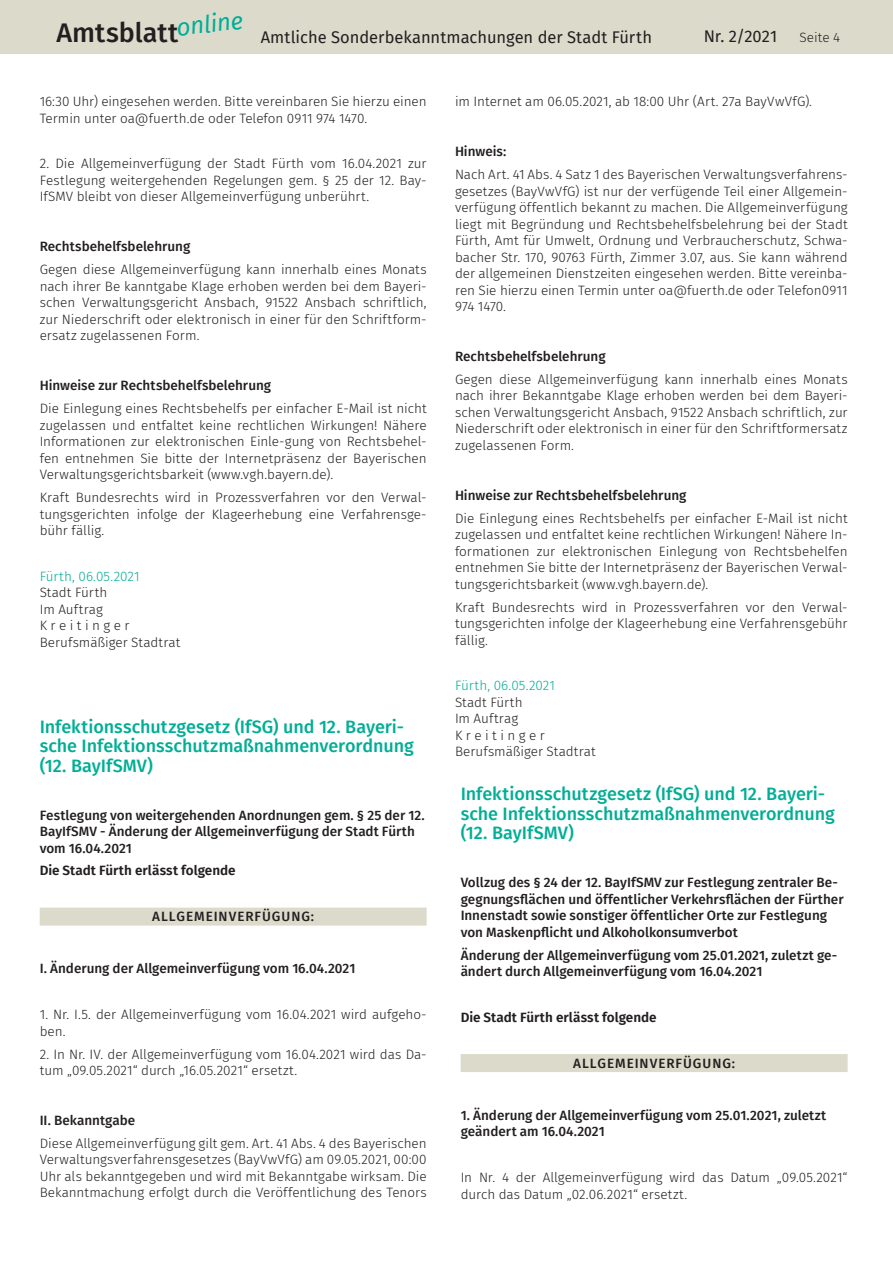
<style>
.page{position:relative;width:893px;height:1263px;background:#fff}
.page>*{position:absolute;margin:0;border:0;box-sizing:border-box;transform-origin:0 0}
.t1{font:500 27px "Fira Sans";letter-spacing:.005em;color:#231f20}
.t2{font:italic 24px "Fira Sans";color:#00ae95}
.t3{font:500 18px/19.5px "Fira Sans";letter-spacing:-.005em;color:#00ae95}
.t4{font:16.5px "Fira Sans";color:#231f20}
.t5{font:300 13.5px/16.5px "Fira Sans";letter-spacing:-.005em;color:#231f20;text-align:justify}
.t6{font:500 13.5px/16.5px "Fira Sans";color:#231f20}
.t7{font:600 13.5px "Fira Sans";color:#231f20}
.t8{font:500 13.5px "Fira Sans";letter-spacing:.07em;color:#231f20}
.t9{font:300 13.5px "Fira Sans";letter-spacing:.01em;color:#00ae95}
</style>
<div class="page">
<div style="left:0;top:0;width:893px;height:53px;background:#dcdbcb"></div>
<div style="left:40px;top:907px;width:387px;height:18px;background:#dcdbcb"></div>
<div style="left:461px;top:1054px;width:387px;height:18px;background:#dcdbcb"></div>
<h2 class="t2" style="left:175px;top:9px;width:68px;rotate:-6deg">online</h2>
<h1 class="t1" style="left:56px;top:11px;width:124px">Amtsblatt</h1>
<p class="t4" style="left:261px;top:24px;width:393px">Amtliche Sonderbekanntmachungen der Stadt Fürth</p>
<p class="t4" style="left:704px;top:24px;width:75px">Nr. 2/2021</p>
<p class="t5" style="left:799px;top:29px;width:42px">Seite 4</p>
<p class="t5" style="left:40px;top:93px;width:388px">16:30 Uhr) eingesehen werden. Bitte vereinbaren Sie hierzu einen<br>Termin unter oa@fuerth.de oder Telefon 0911 974 1470.</p>
<p class="t5" style="left:40px;top:155px;width:388px">2. Die Allgemeinverfügung der Stadt Fürth vom 16.04.2021 zur Festlegung weitergehenden Regelungen gem. § 25 der 12. Bay-IfSMV bleibt von dieser Allgemeinverfügung unberührt.</p>
<p class="t6" style="left:40px;top:238px;width:152px">Rechtsbehelfsbelehrung</p>
<p class="t5" style="left:40px;top:261px;width:388px">Gegen diese Allgemeinverfügung kann innerhalb eines Monats nach ihrer Be kanntgabe Klage erhoben werden bei dem Bayeri&shy;schen Verwaltungsgericht Ansbach, 91522 Ansbach schriftlich, zur Niederschrift oder elektronisch in einer für den Schriftform&shy;ersatz zugelassenen Form.</p>
<p class="t6" style="left:40px;top:377px;width:233px">Hinweise zur Rechtsbehelfsbelehrung</p>
<p class="t5" style="left:40px;top:400px;width:388px">Die Einlegung eines Rechtsbehelfs per einfacher E-Mail ist nicht zugelassen und entfaltet keine rechtlichen Wirkungen! Nähere Informationen zur elektronischen Einle-gung von Rechtsbehel&shy;fen entnehmen Sie bitte der Internetpräsenz der Bayerischen Verwaltungsgerichtsbarkeit (www.vgh.bayern.de).</p>
<p class="t5" style="left:40px;top:489px;width:388px">Kraft Bundesrechts wird in Prozessverfahren vor den Verwal&shy;tungsgerichten infolge der Klageerhebung eine Verfahrensge&shy;bühr fällig.</p>
<p class="t9" style="left:40px;top:567px;width:102px">Fürth, 06.05.2021</p>
<p class="t5" style="left:40px;top:584px;width:142px;text-align:left">Stadt Fürth<br>Im Auftrag<br>K r e i t i n g e r<br>Berufsmäßiger Stadtrat</p>
<h3 class="t3" style="left:40px;top:716px;width:375px">Infektionsschutzgesetz (IfSG) und 12. Bayeri&shy;sche Infektionsschutzmaßnahmenverordnung (12. BayIfSMV)</h3>
<p class="t6" style="left:40px;top:806px;width:387px">Festlegung von weitergehenden Anordnungen gem. § 25 der 12.<br>BayIfSMV - Änderung der Allgemeinverfügung der Stadt Fürth vom 16.04.2021</p>
<p class="t7" style="left:40px;top:860px;width:198px">Die Stadt Fürth erlässt folgende</p>
<p class="t8" style="left:152px;top:906px;width:163px">ALLGEMEINVERFÜGUNG:</p>
<p class="t6" style="left:40px;top:960px;width:317px">I. Änderung der Allgemeinverfügung vom 16.04.2021</p>
<p class="t5" style="left:40px;top:1006px;width:388px">1. Nr. I.5. der Allgemeinverfügung vom 16.04.2021 wird aufgeho&shy;ben.</p>
<p class="t5" style="left:40px;top:1045px;width:388px">2. In Nr. IV. der Allgemeinverfügung vom 16.04.2021 wird das Da&shy;tum „09.05.2021“ durch „16.05.2021“ ersetzt.</p>
<p class="t6" style="left:40px;top:1111px;width:97px">II. Bekanntgabe</p>
<p class="t5" style="left:40px;top:1135px;width:388px">Diese Allgemeinverfügung gilt gem. Art. 41 Abs. 4 des Bayerischen Verwaltungsverfahrensgesetzes (BayVwVfG) am 09.05.2021, 00:00<br>Uhr als bekanntgegeben und wird mit Bekanntgabe wirksam. Die Bekanntmachung erfolgt durch die Veröffentlichung des Tenors</p>
<p class="t5" style="left:455px;top:93px;width:359px">im Internet am 06.05.2021, ab 18:00 Uhr (Art. 27a BayVwVfG).</p>
<p class="t6" style="left:455px;top:143px;width:53px">Hinweis:</p>
<p class="t5" style="left:455px;top:166px;width:394px">Nach Art. 41 Abs. 4 Satz 1 des Bayerischen Verwaltungsverfahrens&shy;gesetzes (BayVwVfG) ist nur der verfügende Teil einer Allgemein&shy;verfügung öffentlich bekannt zu machen. Die Allgemeinverfügung liegt mit Begründung und Rechtsbehelfsbelehrung bei der Stadt Fürth, Amt für Umwelt, Ordnung und Verbraucherschutz, Schwa&shy;bacher Str. 170, 90763 Fürth, Zimmer 3.07, aus. Sie kann während der allgemeinen Dienstzeiten eingesehen werden. Bitte vereinba&shy;ren Sie hierzu einen Termin unter oa@fuerth.de oder Telefon0911<br>974 1470.</p>
<p class="t6" style="left:455px;top:347px;width:152px">Rechtsbehelfsbelehrung</p>
<p class="t5" style="left:455px;top:371px;width:394px">Gegen diese Allgemeinverfügung kann innerhalb eines Monats nach ihrer Bekanntgabe Klage erhoben werden bei dem Bayeri&shy;schen Verwaltungsgericht Ansbach, 91522 Ansbach schriftlich, zur Niederschrift oder elektronisch in einer für den Schriftformersatz zugelassenen Form.</p>
<p class="t6" style="left:455px;top:486px;width:233px">Hinweise zur Rechtsbehelfsbelehrung</p>
<p class="t5" style="left:455px;top:510px;width:394px">Die Einlegung eines Rechtsbehelfs per einfacher E-Mail ist nicht zugelassen und entfaltet keine rechtlichen Wirkungen! Nähere In&shy;formationen zur elektronischen Einlegung von Rechtsbehelfen entnehmen Sie bitte der Internetpräsenz der Bayerischen Verwal&shy;tungsgerichtsbarkeit (www.vgh.bayern.de).</p>
<p class="t5" style="left:455px;top:599px;width:394px">Kraft Bundesrechts wird in Prozessverfahren vor den Verwal&shy;tungsgerichten infolge der Klageerhebung eine Verfahrensgebühr fällig.</p>
<p class="t9" style="left:455px;top:676px;width:102px">Fürth, 06.05.2021</p>
<p class="t5" style="left:455px;top:694px;width:142px;text-align:left">Stadt Fürth<br>Im Auftrag<br>K r e i t i n g e r<br>Berufsmäßiger Stadtrat</p>
<h3 class="t3" style="left:461px;top:783px;width:375px">Infektionsschutzgesetz (IfSG) und 12. Bayeri&shy;sche Infektionsschutzmaßnahmenverordnung (12. BayIfSMV)</h3>
<p class="t6" style="left:461px;top:874px;width:384px">Vollzug des § 24 der 12. BayIfSMV zur Festlegung zentraler Be&shy;gegnungsflächen und öffentlicher Verkehrsflächen der Fürther Innenstadt sowie sonstiger öffentlicher Orte zur Festlegung von Maskenpflicht und Alkoholkonsumverbot</p>
<p class="t6" style="left:461px;top:946px;width:378px">Änderung der Allgemeinverfügung vom 25.01.2021, zuletzt ge&shy;ändert durch Allgemeinverfügung vom 16.04.2021</p>
<p class="t7" style="left:461px;top:1006px;width:198px">Die Stadt Fürth erlässt folgende</p>
<p class="t8" style="left:573px;top:1052px;width:163px">ALLGEMEINVERFÜGUNG:</p>
<p class="t6" style="left:461px;top:1106px;width:367px">1. Änderung der Allgemeinverfügung vom 25.01.2021, zuletzt geändert am 16.04.2021</p>
<p class="t5" style="left:461px;top:1169px;width:388px">In Nr. 4 der Allgemeinverfügung wird das Datum „09.05.2021“ durch das Datum „02.06.2021“ ersetzt.</p>
</div>
